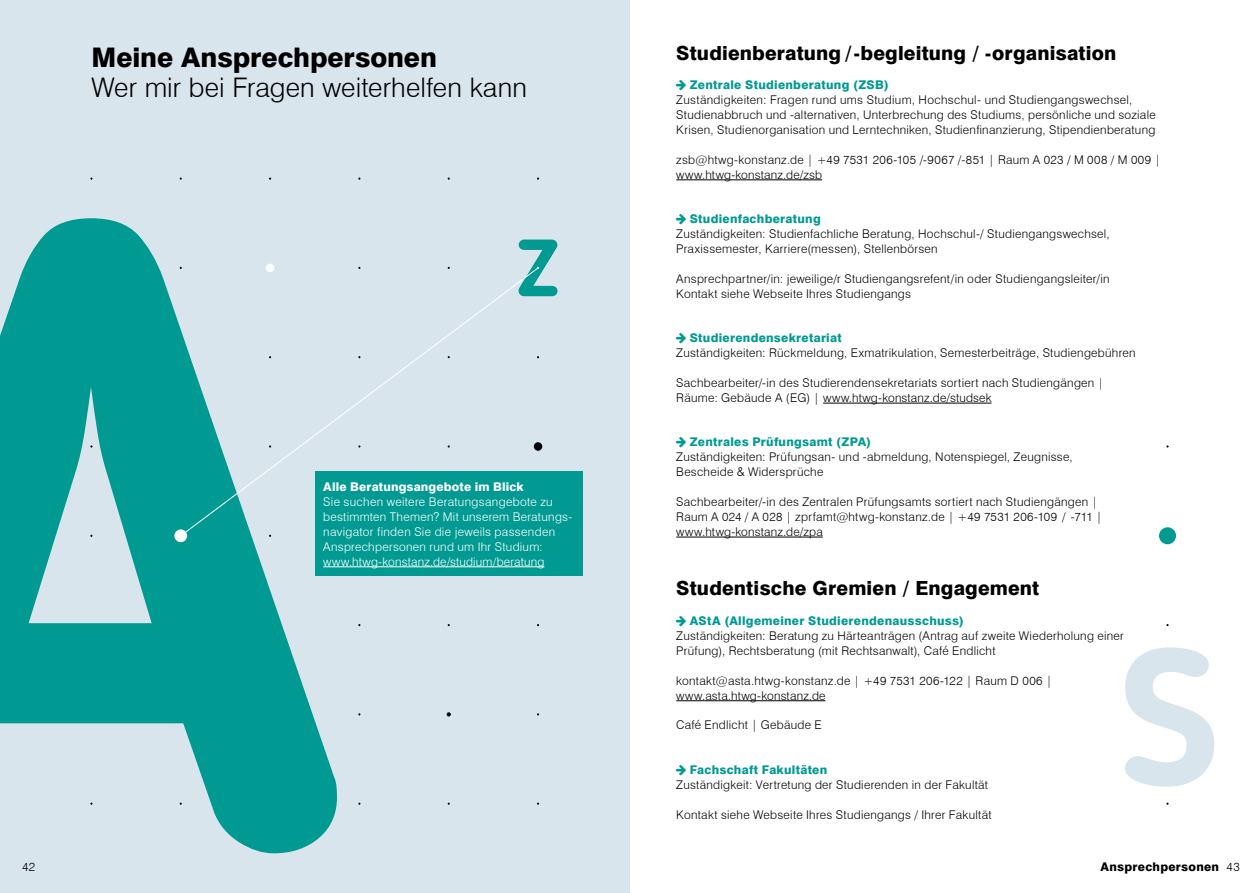
<style>
.page{position:relative;width:1259px;height:893px;background:#fff}
.page>*{position:absolute;margin:0;border:0;box-sizing:border-box;transform-origin:0 0}
.t1{font:300 27px "Swiss 721 BT";letter-spacing:.005em;color:#000}
.t2{font:800 27px "Swiss 721 BT";letter-spacing:-.005em;color:#000}
.t3{font:800 19.5px "Swiss 721 BT";letter-spacing:.01em;color:#000}
.t4{font:300 12px/14.9px "Swiss 721 BT";letter-spacing:.025em;color:#000}
.t5{font:300 12px/14.9px "Swiss 721 BT";letter-spacing:.025em;color:#fff}
.t6{font:800 12px "Swiss 721 BT";letter-spacing:.025em;color:#009a93}
.t7{font:800 12px "Swiss 721 BT";letter-spacing:.015em;color:#fff}
.t8{font:800 12px "Swiss 721 BT";letter-spacing:.025em;color:#000}
.s1{font-weight:300}
</style>
<div class="page">
<div style="left:0;top:0;width:629px;height:893px;background:#d9e5ec"></div>
<div style="left:1159px;top:527px;width:17px;height:17px;background:#009a93;border-radius:50%"></div>
<div style="left:534px;top:442px;width:8px;height:9px;background:#000;border-radius:50%"></div>
<svg style="left:446px;top:712px;width:5px;height:4px"></svg>
<svg style="left:0;top:218px;width:337px;height:635px;fill:#009a93"></svg>
<svg style="left:180px;top:267px;width:359px;height:270px"></svg>
<div style="left:174px;top:529px;width:13px;height:13px;background:#fff;border-radius:50%"></div>
<svg style="left:518px;top:240px;width:39px;height:56px"></svg>
<svg style="left:1125px;top:647px;width:89px;height:140px"></svg>
<hr style="left:676px;top:180px;width:146px;height:1px;background:#000">
<hr style="left:823px;top:403px;width:168px;height:1px;background:#000">
<hr style="left:676px;top:537px;width:147px;height:1px;background:#000">
<hr style="left:676px;top:700px;width:149px;height:1px;background:#000">
<div style="left:315px;top:472px;width:268px;height:104px;background:#009a93"></div>
<hr style="left:323px;top:566px;width:221px;height:1px;background:#fff">
<h1 class="t2" style="left:91px;top:41px;width:347px">Meine Ansprechpersonen</h1>
<h1 class="t1" style="left:91px;top:71px;width:437px">Wer mir bei Fragen weiterhelfen kann</h1>
<p class="t7" style="left:323px;top:480px;width:202px">Alle Beratungsangebote im Blick</p>
<p class="t5" style="left:323px;top:494px;width:251px">Sie suchen weitere Beratungsangebote zu bestimmten Themen? Mit unserem Beratungs&shy;navigator finden Sie die jeweils passenden Ansprechpersonen rund um Ihr Studium: www.htwg-konstanz.de/studium/beratung</p>
<h2 class="t3" style="left:676px;top:41px;width:441px">Studienberatung /-begleitung / -organisation</h2>
<p class="t6" style="left:690px;top:78px;width:200px">Zentrale Studienberatung (ZSB)</p>
<p class="t4" style="left:676px;top:92px;width:481px">Zuständigkeiten: Fragen rund ums Studium, Hochschul- und Studiengangswechsel,<br>Studienabbruch und -alternativen, Unterbrechung des Studiums, persönliche und soziale<br>Krisen, Studienorganisation und Lerntechniken, Studienfinanzierung, Stipendienberatung</p>
<p class="t4" style="left:676px;top:152px;width:486px">zsb@htwg-konstanz.de | +49 7531 206-105 /-9067 /-851 | Raum A 023 / M 008 / M 009 | www.htwg-konstanz.de/zsb</p>
<p class="t6" style="left:690px;top:212px;width:133px">Studienfachberatung</p>
<p class="t4" style="left:676px;top:226px;width:435px">Zuständigkeiten: Studienfachliche Beratung, Hochschul-/ Studiengangswechsel,<br>Praxissemester, Karriere(messen), Stellenbörsen</p>
<p class="t4" style="left:676px;top:271px;width:435px">Ansprechpartner/in: jeweilige/r Studiengangsrefent/in oder Studiengangsleiter/in<br>Kontakt siehe Webseite Ihres Studiengangs</p>
<p class="t6" style="left:690px;top:331px;width:153px">Studierendensekretariat</p>
<p class="t4" style="left:676px;top:345px;width:461px">Zuständigkeiten: Rückmeldung, Exmatrikulation, Semesterbeiträge, Studiengebühren</p>
<p class="t4" style="left:676px;top:375px;width:429px">Sachbearbeiter/-in des Studierendensekretariats sortiert nach Studiengängen |<br>Räume: Gebäude A (EG) | www.htwg-konstanz.de/studsek</p>
<p class="t6" style="left:690px;top:435px;width:183px">Zentrales Prüfungsamt (ZPA)</p>
<p class="t4" style="left:676px;top:450px;width:398px">Zuständigkeiten: Prüfungsan- und -abmeldung, Notenspiegel, Zeugnisse,<br>Bescheide &amp; Widersprüche</p>
<p class="t4" style="left:676px;top:494px;width:427px">Sachbearbeiter/-in des Zentralen Prüfungsamts sortiert nach Studiengängen |<br>Raum A 024 / A 028 | zprfamt@htwg-konstanz.de | +49 7531 206-109 / -711 | www.htwg-konstanz.de/zpa</p>
<h2 class="t3" style="left:676px;top:576px;width:364px">Studentische Gremien / Engagement</h2>
<p class="t6" style="left:690px;top:613px;width:276px">AStA (Allgemeiner Studierendenausschuss)</p>
<p class="t4" style="left:676px;top:628px;width:449px">Zuständigkeiten: Beratung zu Härteanträgen (Antrag auf zweite Wiederholung einer<br>Prüfung), Rechtsberatung (mit Rechtsanwalt), Café Endlicht</p>
<p class="t4" style="left:676px;top:673px;width:377px">kontakt@asta.htwg-konstanz.de | +49 7531 206-122 | Raum D 006 | www.asta.htwg-konstanz.de</p>
<p class="t4" style="left:676px;top:717px;width:147px">Café Endlicht | Gebäude E</p>
<p class="t6" style="left:690px;top:762px;width:139px">Fachschaft Fakultäten</p>
<p class="t4" style="left:676px;top:777px;width:313px">Zuständigkeit: Vertretung der Studierenden in der Fakultät</p>
<p class="t4" style="left:676px;top:807px;width:317px">Kontakt siehe Webseite Ihres Studiengangs / Ihrer Fakultät</p>
<p class="t4" style="left:22px;top:859px;width:15px">42</p>
<p class="t8" style="left:1100px;top:859px;width:141px">Ansprechpersonen <span class="s1">43</span></p>
</div>
